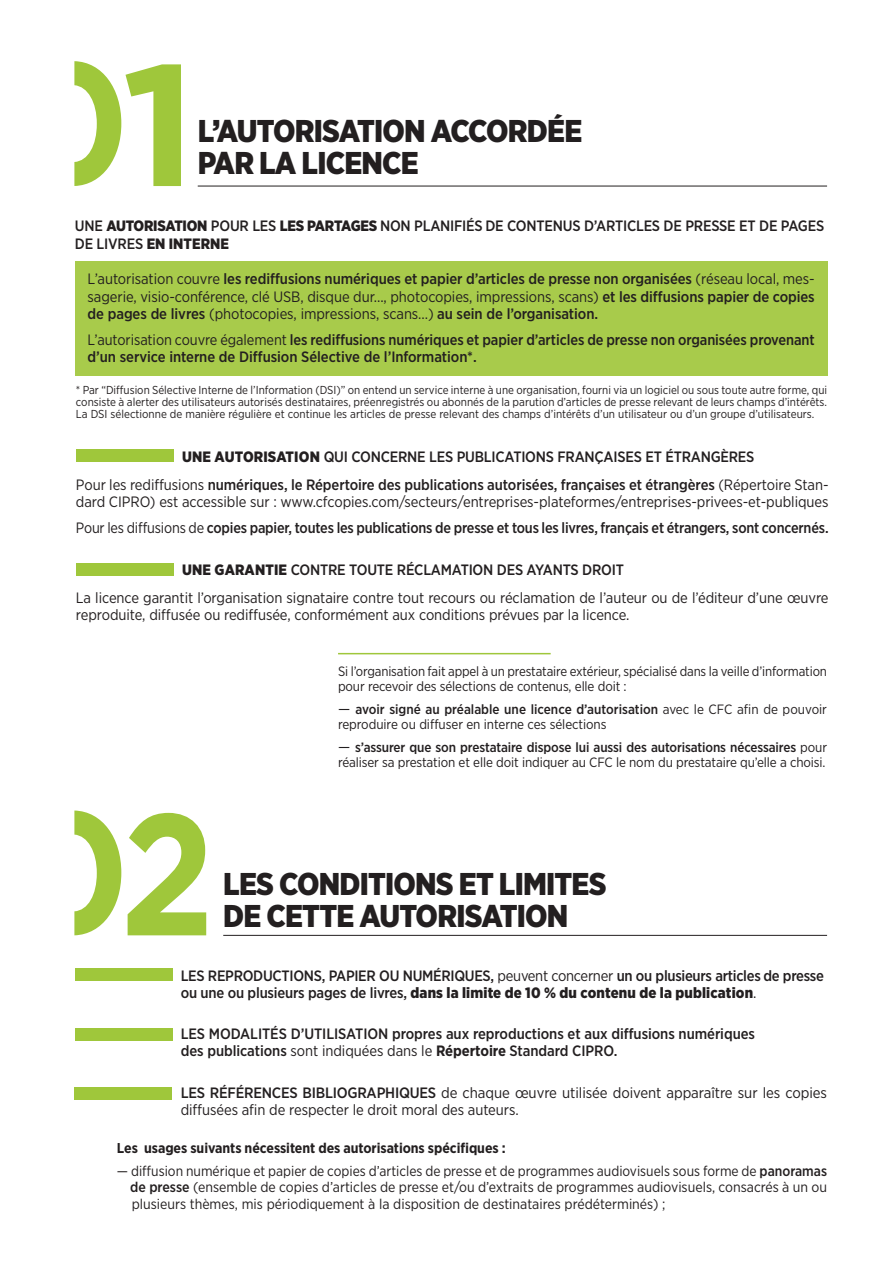
<style>
.page{position:relative;width:893px;height:1263px;background:#fff}
.page>*{position:absolute;margin:0;border:0;box-sizing:border-box;transform-origin:0 0}
.t1{font:700 172.5px "Gotham";color:#9fc73b;scale:.88 1}
.t2{font:700 172.5px "Gotham";color:#9fc73b;scale:1.05 1}
.t3{font:900 31.5px "Gotham Narrow";letter-spacing:-.025em;color:#231f20}
.t4{font:15px/17.2px "Gotham Narrow";letter-spacing:-.005em;color:#231f20}
.t5{font:500 15px/17.2px "Gotham Narrow";letter-spacing:-.005em;color:#231f20}
.t6{font:14.25px/16.5px "Gotham Narrow";color:#231f20;text-align:justify}
.t7{font:700 14.25px "Gotham Narrow";letter-spacing:-.005em;color:#231f20}
.t8{font:13.5px/15px "Gotham Narrow";letter-spacing:-.01em;color:#231f20}
.t9{font:11.55px/12px "Gotham Narrow";color:#231f20;text-align:justify}
.s1{font-weight:900}
.s2{font-weight:500}
.s3{font-weight:400}
.s4{font-size:15px}
.s5{font-weight:700}
</style>
<div class="page">
<div style="left:75px;top:261px;width:752px;height:115px;background:#a8cb4b"></div>
<hr style="left:338px;top:653px;width:213px;height:1px;background:#9fc73b">
<div style="left:76px;top:449px;width:98px;height:13px;background:#9fc73b"></div>
<div style="left:75px;top:968px;width:98px;height:13px;background:#9fc73b"></div>
<div style="left:75px;top:1028px;width:98px;height:13px;background:#9fc73b"></div>
<div style="left:76px;top:563px;width:98px;height:13px;background:#9fc73b"></div>
<hr style="left:223px;top:935px;width:604px;height:1px;background:#231f20">
<svg style="left:74px;top:810px;width:47px;height:125px"></svg>
<div style="left:74px;top:1087px;width:98px;height:12px;background:#9fc73b"></div>
<hr style="left:198px;top:186px;width:629px;height:1px;background:#231f20">
<svg style="left:74px;top:61px;width:47px;height:125px"></svg>
<h1 class="t2" style="left:121px;top:11px;width:74px">1</h1>
<h2 class="t3" style="left:198px;top:110px;width:386px">L’AUTORISATION ACCORDÉE</h2>
<h2 class="t3" style="left:198px;top:142px;width:223px">PAR LA LICENCE</h2>
<p class="t5" style="left:75px;top:217px;width:751px;line-height:18px">UNE <span class="s1">AUTORISATION</span> POUR LES <span class="s1">LES PARTAGES</span> NON PLANIFIÉS DE CONTENUS D’ARTICLES DE PRESSE ET DE PAGES<br>DE LIVRES <span class="s1">EN INTERNE</span></p>
<p class="t4" style="left:88px;top:270px;width:729px;text-align:justify">L’autorisation couvre <span class="s2">les rediffusions numériques et papier d’articles de presse non organisées</span> (réseau local, mes&shy;sagerie, visio-conférence, clé USB, disque dur..., photocopies, impressions, scans) <span class="s2">et les diffusions papier de copies de pages de livres</span> (photocopies, impressions, scans…) <span class="s2">au sein de l’organisation.</span></p>
<p class="t5" style="left:88px;top:331px;width:729px"><span class="s3">L’autorisation couvre également</span> les rediffusions numériques et papier d’articles de presse non organisées provenant d’un service interne de Diffusion Sélective de l’Information*.</p>
<p class="t9" style="left:76px;top:384px;width:753px">* Par “Diffusion Sélective Interne de l’Information (DSI)” on entend un service interne à une organisation, fourni via un logiciel ou sous toute autre forme, qui consiste à alerter des utilisateurs autorisés destinataires, préenregistrés ou abonnés de la parution d’articles de presse relevant de leurs champs d’intérêts.<br>La DSI sélectionne de manière régulière et continue les articles de presse relevant des champs d’intérêts d’un utilisateur ou d’un groupe d’utilisateurs.</p>
<p class="t5" style="left:76px;top:443px;width:754px;line-height:27.8px;text-indent:106px"><span class="s1">UNE AUTORISATION</span> QUI CONCERNE LES PUBLICATIONS FRANÇAISES ET ÉTRANGÈRES<br><span class="s3">Pour les rediffusions</span> numériques, le Répertoire des publications autorisées, françaises et étrangères <span class="s3">(Répertoire Stan-</span></p>
<p class="t4" style="left:76px;top:488px;width:754px;line-height:26.2px">dard CIPRO) est accessible sur : www.cfcopies.com/secteurs/entreprises-plateformes/entreprises-privees-et-publiques<br>Pour les diffusions de <span class="s2">copies papier, toutes les publications de presse et tous les livres, français et étrangers, sont concernés.</span></p>
<p class="t4" style="left:76px;top:556px;width:754px;line-height:27.8px;text-indent:106px"><span class="s1">UNE GARANTIE</span> <span class="s2">CONTRE TOUTE RÉCLAMATION DES AYANTS DROIT<br></span>La licence garantit l’organisation signataire contre tout recours ou réclamation de l’auteur ou de l’éditeur d’une œuvre</p>
<p class="t4" style="left:76px;top:606px;width:555px">reproduite, diffusée ou rediffusée, conformément aux conditions prévues par la licence.</p>
<h1 class="t1" style="left:120px;top:760px;width:109px">2</h1>
<p class="t8" style="left:338px;top:663px;width:490px">Si l’organisation fait appel à un prestataire extérieur, spécialisé dans la veille d’information pour recevoir des sélections de contenus, elle doit :</p>
<p class="t8" style="left:338px;top:701px;width:490px"><span class="s4">—</span> <span class="s2">avoir signé au préalable une licence d’autorisation</span> avec le CFC afin de pouvoir reproduire ou diffuser en interne ces sélections</p>
<p class="t8" style="left:338px;top:740px;width:490px"><span class="s4">—</span> <span class="s2">s’assurer que son prestataire dispose lui aussi des autorisations nécessaires</span> pour réaliser sa prestation et elle doit indiquer au CFC le nom du prestataire qu’elle a choisi.</p>
<h2 class="t3" style="left:223px;top:863px;width:385px">LES CONDITIONS ET LIMITES</h2>
<h2 class="t3" style="left:223px;top:895px;width:347px">DE CETTE AUTORISATION</h2>
<p class="t5" style="left:181px;top:966px;width:645px">LES REPRODUCTIONS, PAPIER OU NUMÉRIQUES, <span class="s3">peuvent concerner</span> un ou plusieurs articles de presse ou une ou plusieurs pages de livres, <span class="s1">dans la limite de 10 % du contenu de la publication</span><span class="s3">.</span></p>
<p class="t5" style="left:181px;top:1025px;width:576px">LES MODALITÉS D’UTILISATION propres aux reproductions et aux diffusions numériques des publications <span class="s3">sont indiquées dans le</span> <span class="s5">Répertoire</span> Standard CIPRO.</p>
<p class="t4" style="left:181px;top:1083px;width:648px"><span class="s2">LES RÉFÉRENCES BIBLIOGRAPHIQUES</span> de chaque œuvre utilisée doivent apparaître sur les copies diffusées afin de respecter le droit moral des auteurs.</p>
<p class="t7" style="left:117px;top:1139px;width:390px">Les usages suivants nécessitent des autorisations spécifiques :</p>
<p class="t6" style="left:130px;top:1162px;width:698px;text-indent:-13px">— diffusion numérique et papier de copies d’articles de presse et de programmes audiovisuels sous forme de <span class="s2">panoramas de presse</span> (ensemble de copies d’articles de presse et/ou d’extraits de programmes audiovisuels, consacrés à un ou plusieurs thèmes, mis périodiquement à la disposition de destinataires prédéterminés) ;</p>
</div>
